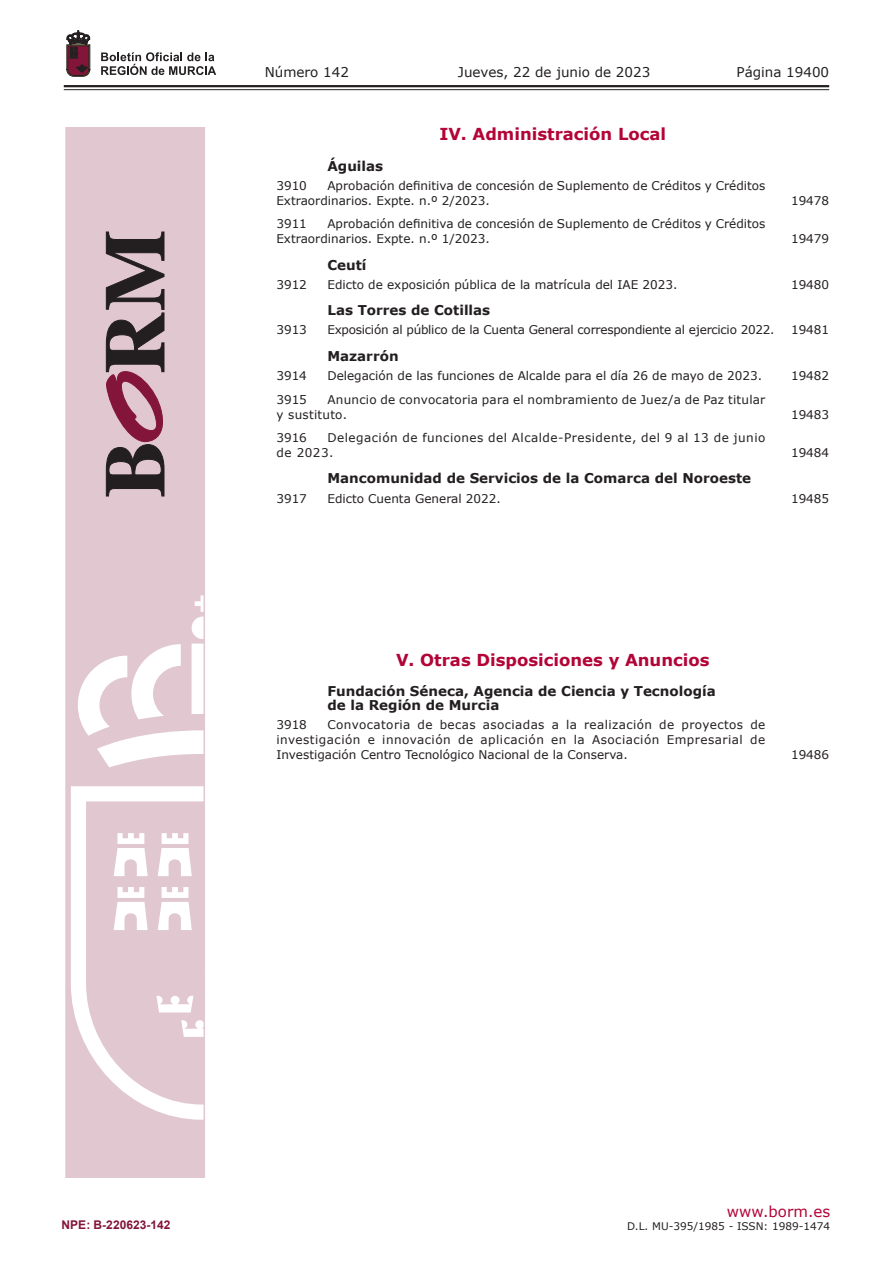
<style>
.page{position:relative;width:893px;height:1263px;background:#fff}
.page>*{position:absolute;margin:0;border:0;box-sizing:border-box;transform-origin:0 0}
.t1{font:700 16.5px "Verdana";color:#b30437}
.t2{font:15px "Verdana";color:#b30437}
.t3{font:700 13.5px/13.5px "Verdana";color:#231f20}
.t4{font:13.5px "Verdana";color:#231f20}
.t5{font:12px/15px "Verdana";color:#231f20}
.t6{font:12px/15px "Verdana";letter-spacing:.02em;color:#231f20}
.t7{font:12px "Verdana";letter-spacing:-.02em;color:#231f20}
.t8{font:12px/15px "Verdana";letter-spacing:.04em;color:#231f20}
.t9{font:700 12px "Arial";color:#83143a}
.t10{font:10.5px "Verdana";color:#231f20}
</style>
<div class="page">
<hr style="left:64px;top:85px;width:765px;height:2px;background:#231f20">
<hr style="left:64px;top:89px;width:765px;height:1px;background:#231f20">
<svg style="left:101px;top:52px;width:115px;height:23px"></svg>
<svg style="left:67px;top:31px;width:23px;height:45px"></svg>
<svg style="left:65px;top:128px;width:140px;height:1050px;background:#e5cfd7"></svg>
<svg style="left:106px;top:232px;width:58px;height:264px;background:#8b6f79"></svg>
<p class="t4" style="left:265px;top:62px;width:86px">Número 142</p>
<p class="t4" style="left:458px;top:62px;width:194px">Jueves, 22 de junio de 2023</p>
<p class="t4" style="left:736px;top:62px;width:94px">Página 19400</p>
<p class="t3" style="left:327px;top:159px;width:57px">Águilas</p>
<h1 class="t1" style="left:439px;top:122px;width:228px">IV. Administración Local</h1>
<p class="t5" style="left:276px;top:178px;width:490px;text-indent:51px">Aprobación definitiva de concesión de Suplemento de Créditos y Créditos<br>Extraordinarios. Expte. n.º 2/2023.</p>
<p class="t5" style="left:276px;top:178px;width:32px">3910</p>
<p class="t5" style="left:276px;top:216px;width:490px;text-indent:51px">Aprobación definitiva de concesión de Suplemento de Créditos y Créditos<br>Extraordinarios. Expte. n.º 1/2023.</p>
<p class="t5" style="left:276px;top:216px;width:32px">3911</p>
<p class="t3" style="left:327px;top:258px;width:41px">Ceutí</p>
<p class="t5" style="left:791px;top:193px;width:40px">19478</p>
<p class="t5" style="left:791px;top:231px;width:40px">19479</p>
<p class="t5" style="left:276px;top:277px;width:32px">3912</p>
<p class="t5" style="left:327px;top:277px;width:351px">Edicto de exposición pública de la matrícula del IAE 2023.</p>
<p class="t5" style="left:791px;top:277px;width:40px">19480</p>
<p class="t3" style="left:327px;top:303px;width:164px">Las Torres de Cotillas</p>
<p class="t5" style="left:276px;top:322px;width:32px">3913</p>
<p class="t7" style="left:327px;top:322px;width:449px">Exposición al público de la Cuenta General correspondiente al ejercicio 2022.</p>
<p class="t5" style="left:791px;top:322px;width:40px">19481</p>
<p class="t3" style="left:327px;top:349px;width:73px">Mazarrón</p>
<p class="t5" style="left:276px;top:368px;width:32px">3914</p>
<p class="t5" style="left:327px;top:368px;width:436px">Delegación de las funciones de Alcalde para el día 26 de mayo de 2023.</p>
<p class="t5" style="left:791px;top:368px;width:40px">19482</p>
<p class="t5" style="left:276px;top:391px;width:32px">3915</p>
<p class="t6" style="left:276px;top:391px;width:491px;text-indent:51px">Anuncio de convocatoria para el nombramiento de Juez/a de Paz titular y sustituto.</p>
<p class="t5" style="left:791px;top:406px;width:40px">19483</p>
<p class="t8" style="left:276px;top:430px;width:490px;text-indent:51px">Delegación de funciones del Alcalde-Presidente, del 9 al 13 de junio de 2023.</p>
<p class="t5" style="left:276px;top:430px;width:32px">3916</p>
<p class="t3" style="left:327px;top:471px;width:425px">Mancomunidad de Servicios de la Comarca del Noroeste</p>
<p class="t5" style="left:791px;top:445px;width:40px">19484</p>
<p class="t5" style="left:276px;top:490px;width:32px">3917</p>
<p class="t5" style="left:327px;top:490px;width:175px">Edicto Cuenta General 2022.</p>
<p class="t5" style="left:791px;top:490px;width:40px">19485</p>
<h1 class="t1" style="left:396px;top:648px;width:315px">V. Otras Disposiciones y Anuncios</h1>
<p class="t3" style="left:327px;top:684px;width:390px">Fundación Séneca, Agencia de Ciencia y Tecnología de la Región de Murcia</p>
<p class="t5" style="left:276px;top:717px;width:490px;text-align:justify;text-indent:51px">Convocatoria de becas asociadas a la realización de proyectos de investigación e innovación de aplicación en la Asociación Empresarial de Investigación Centro Tecnológico Nacional de la Conserva.</p>
<p class="t5" style="left:276px;top:717px;width:32px">3918</p>
<p class="t5" style="left:791px;top:747px;width:40px">19486</p>
<p class="t9" style="left:62px;top:1216px;width:110px">NPE: B-220623-142</p>
<p class="t2" style="left:727px;top:1201px;width:105px">www.borm.es</p>
<p class="t10" style="left:627px;top:1218px;width:205px">D.L. MU-395/1985 - ISSN: 1989-1474</p>
</div>
